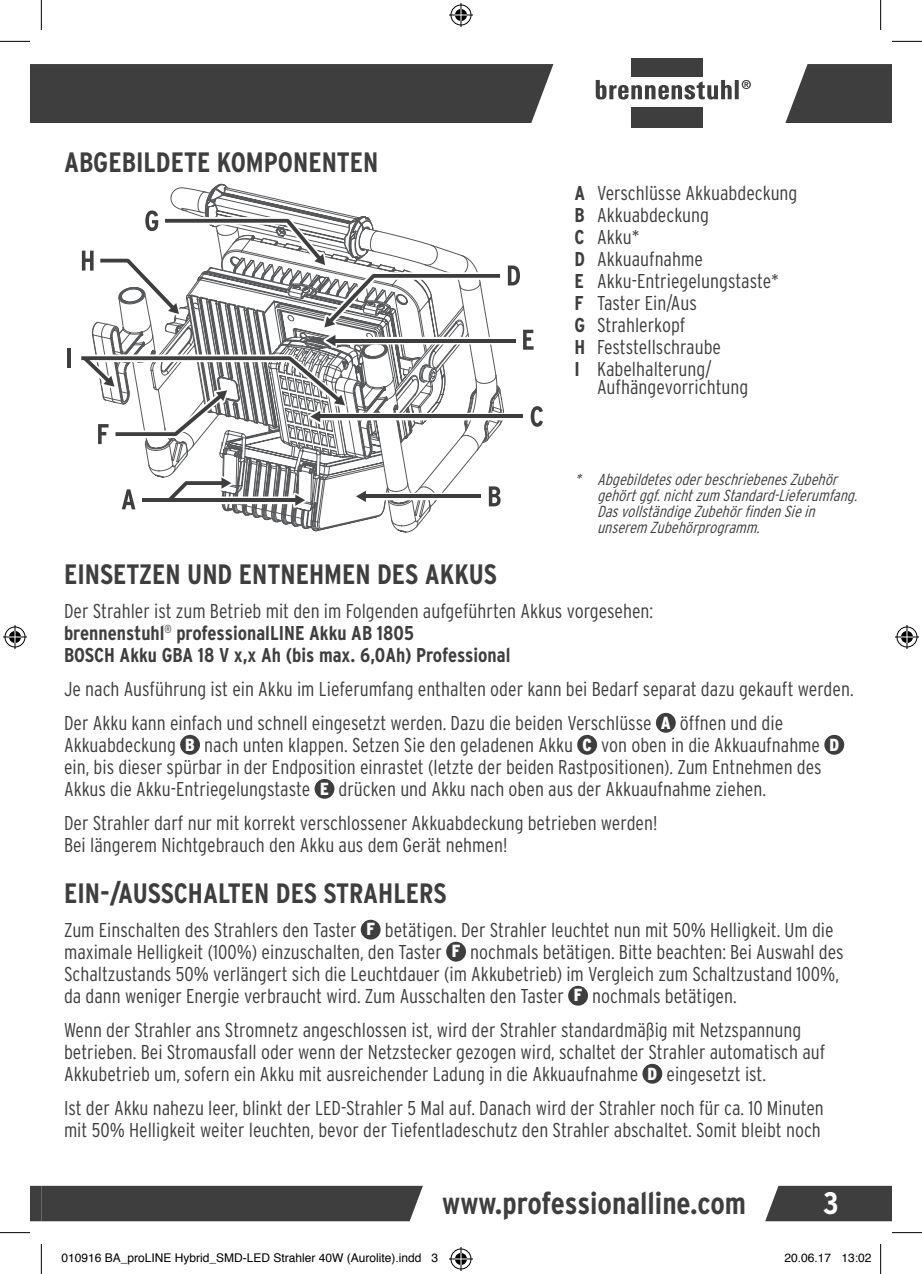
<style>
.page{position:relative;width:922px;height:1274px;background:#fff}
.page>*{position:absolute;margin:0;border:0;box-sizing:border-box;transform-origin:0 0}
.t1{font:700 condensed 31px "Interstate";color:#3e3e3f}
.t2{font:700 condensed 31px "Interstate";color:#fff}
.t3{font:700 condensed 28px "Interstate";color:#3e3e3f}
.t4{font:300 condensed 20px/22px "Interstate";color:#3e3e3f}
.t5{font:700 condensed 20px/22px "Interstate";color:#3e3e3f}
.t6{font:italic 300 condensed 16px/16px "Interstate";color:#3e3e3f}
.t7{font:12px "Helvetica";color:#000}
.s1{font-weight:700}
.s2{font-weight:300}
.s3{font-weight:900;font-size:17.4px;color:#fff}
</style>
<div class="page">
<div style="left:631px;top:58px;width:71px;height:19px;background:#3e3e3f"></div>
<div style="left:631px;top:107px;width:71px;height:20px;background:#3e3e3f"></div>
<svg style="left:735px;top:80px;width:4px;height:19px"></svg>
<svg style="left:596px;top:80px;width:136px;height:20px"></svg>
<svg style="left:742px;top:80px;width:9px;height:9px"></svg>
<div style="left:30px;top:64px;width:523px;height:59px;background:#3e3e3f"></div>
<svg style="left:785px;top:64px;width:107px;height:59px;background:#525253"></svg>
<svg style="left:765px;top:1185px;width:127px;height:36px;background:#4c4c4d"></svg>
<div style="left:30px;top:1185px;width:393px;height:36px;background:#3e3e3f"></div>
<hr style="left:67px;top:348px;width:4px;height:20px;background:#3e3e3f">
<svg style="left:81px;top:183px;width:462px;height:350px"></svg>
<div style="left:656px;top:712px;width:20px;height:20px;background:#3e3e3f;border-radius:50%"></div>
<div style="left:180px;top:734px;width:20px;height:20px;background:#3e3e3f;border-radius:50%"></div>
<div style="left:577px;top:734px;width:20px;height:20px;background:#3e3e3f;border-radius:50%"></div>
<div style="left:824px;top:734px;width:20px;height:20px;background:#3e3e3f;border-radius:50%"></div>
<div style="left:315px;top:778px;width:19px;height:20px;background:#3e3e3f;border-radius:50%"></div>
<div style="left:361px;top:919px;width:20px;height:20px;background:#3e3e3f;border-radius:50%"></div>
<div style="left:446px;top:941px;width:20px;height:20px;background:#3e3e3f;border-radius:50%"></div>
<div style="left:568px;top:985px;width:20px;height:20px;background:#3e3e3f;border-radius:50%"></div>
<div style="left:642px;top:1063px;width:20px;height:20px;background:#3e3e3f;border-radius:50%"></div>
<hr style="left:0;top:41px;width:30px;height:1px;background:#000">
<hr style="left:892px;top:41px;width:30px;height:1px;background:#000">
<hr style="left:0;top:1232px;width:30px;height:1px;background:#000">
<hr style="left:892px;top:1232px;width:30px;height:1px;background:#000">
<hr style="left:41px;top:0;width:1px;height:30px;background:#000">
<hr style="left:41px;top:1243px;width:1px;height:30px;background:#000">
<hr style="left:880px;top:0;width:1px;height:30px;background:#000">
<hr style="left:880px;top:1243px;width:1px;height:30px;background:#000">
<svg style="left:449px;top:3px;width:24px;height:24px"></svg>
<svg style="left:449px;top:1247px;width:24px;height:23px"></svg>
<svg style="left:3px;top:625px;width:24px;height:24px"></svg>
<svg style="left:895px;top:625px;width:24px;height:24px"></svg>
<h2 class="t3" style="left:64px;top:145px;width:316px">ABGEBILDETE KOMPONENTEN</h2>
<p class="t4" style="left:574px;top:181px;width:224px"><span class="s1">A</span> Verschlüsse Akkuabdeckung<br><span class="s1">B</span> Akkuabdeckung<br><span class="s1">C</span> Akku*<br><span class="s1">D</span> Akkuaufnahme<br><span class="s1">E</span> Akku-Entriegelungstaste*<br><span class="s1">F</span> Taster Ein/Aus<br><span class="s1">G</span> Strahlerkopf<br><span class="s1">H</span> Feststellschraube<br><span class="s1">I</span> Kabelhalterung/</p>
<p class="t4" style="left:597px;top:375px;width:153px">Aufhängevorrichtung</p>
<p class="t6" style="left:597px;top:471px;width:266px;text-indent:-23px">* AbgebildetesoderbeschriebenesZubehör gehörtggf.nichtzum Standard-Lieferumfang.<br>DasvollständigeZubehörfindenSiein unserem Zubehörprogramm.</p>
<h2 class="t3" style="left:64px;top:556px;width:434px">EINSETZEN UND ENTNEHMEN DES AKKUS</h2>
<p class="t5" style="left:64px;top:599px;width:591px"><span class="s2">Der Strahler ist zum Betrieb mit den im Folgenden aufgeführten Akkus vorgesehen: </span>brennenstuhl<sup>®</sup> professionalLINE Akku AB 1805<br>BOSCH Akku GBA 18 V x,x Ah (bis max. 6,0Ah) Professional</p>
<p class="t4" style="left:64px;top:671px;width:791px;line-height:34px">Je nach Ausführung ist ein Akku im Lieferumfang enthalten oder kann bei Bedarf separat dazu gekauft werden.<br>Der Akku kann einfach und schnell eingesetzt werden. Dazu die beiden Verschlüsse <span class="s3">A</span> öffnen und die</p>
<p class="t4" style="left:64px;top:733px;width:776px">Akkuabdeckung <span class="s3">B</span> nach unten klappen. Setzen Sie den geladenen Akku <span class="s3">C</span> von oben in die Akkuaufnahme <span class="s3">D </span>ein, bis dieser spürbar in der Endposition einrastet (letzte der beiden Rastpositionen). Zum Entnehmen des<br>Akkus die Akku-Entriegelungstaste <span class="s3">E</span> drücken und Akku nach oben aus der Akkuaufnahme ziehen.</p>
<p class="t4" style="left:64px;top:811px;width:595px">Der Strahler darf nur mit korrekt verschlossener Akkuabdeckung betrieben werden!<br>Bei längerem Nichtgebrauch den Akku aus dem Gerät nehmen!</p>
<h2 class="t3" style="left:64px;top:875px;width:384px">EIN-/AUSSCHALTEN DES STRAHLERS</h2>
<p class="t4" style="left:64px;top:918px;width:781px">Zum Einschalten des Strahlers den Taster <span class="s3">F</span> betätigen. Der Strahler leuchtet nun mit 50% Helligkeit. Um die maximale Helligkeit (100%) einzuschalten, den Taster <span class="s3">F</span> nochmals betätigen. Bitte beachten: Bei Auswahl des Schaltzustands 50% verlängert sich die Leuchtdauer (im Akkubetrieb) im Vergleich zum Schaltzustand 100%, da dann weniger Energie verbraucht wird. Zum Ausschalten den Taster <span class="s3">F</span> nochmals betätigen.</p>
<p class="t4" style="left:64px;top:1018px;width:763px">Wenn der Strahler ans Stromnetz angeschlossen ist, wird der Strahler standardmäßig mit Netzspannung betrieben. Bei Stromausfall oder wenn der Netzstecker gezogen wird, schaltet der Strahler automatisch auf<br>Akkubetrieb um, sofern ein Akku mit ausreichender Ladung in die Akkuaufnahme <span class="s3">D</span> eingesetzt ist.</p>
<p class="t4" style="left:64px;top:1096px;width:761px">Ist der Akku nahezu leer, blinkt der LED-Strahler 5 Mal auf. Danach wird der Strahler noch für ca. 10 Minuten mit 50% Helligkeit weiter leuchten, bevor der Tiefentladeschutz den Strahler abschaltet. Somit bleibt noch</p>
<h1 class="t1" style="left:442px;top:1184px;width:305px">www.professionalline.com</h1>
<h1 class="t2" style="left:823px;top:1184px;width:17px">3</h1>
<p class="t7" style="left:61px;top:1248px;width:378px">010916 BA_proLINE Hybrid_SMD-LED Strahler 40W (Aurolite).indd 3</p>
<p class="t7" style="left:784px;top:1248px;width:88px">20.06.17 13:02</p>
</div>
